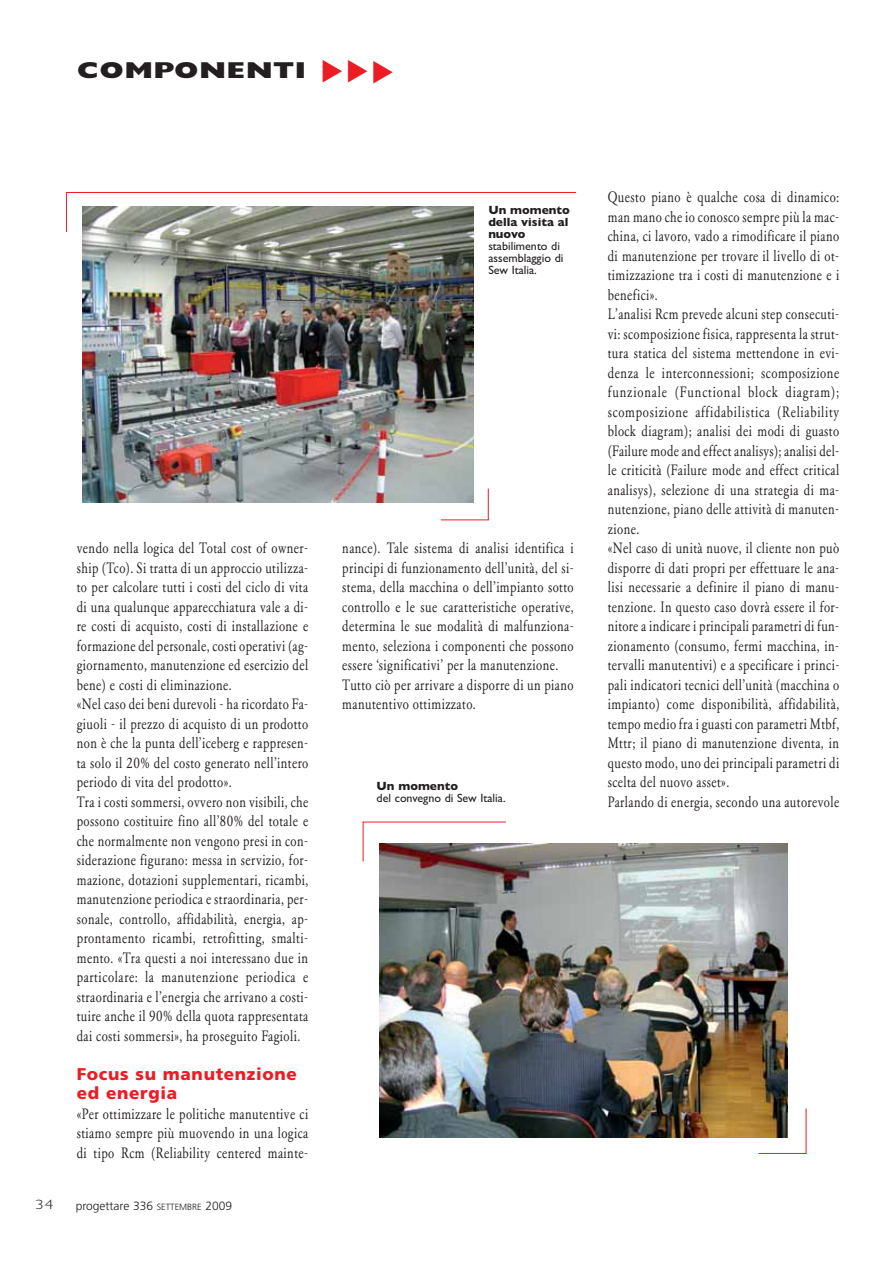
<style>
.page{position:relative;width:889px;height:1277px;background:#fff}
.page>*{position:absolute;margin:0;border:0;box-sizing:border-box;transform-origin:0 0}
.t1{font:800 23.1px "Gill Sans";letter-spacing:.015em;color:#231f20;scale:1.27 1}
.t2{font:900 16.95px/19.5px "Frutiger LT";letter-spacing:.04em;color:#ed1c24}
.t3{font:15.75px/19.5px "Garamond Classico";letter-spacing:.035em;color:#231f20;scale:.78 1}
.t4{font:300 13.5px "Gill Sans";color:#231f20;scale:1.27 1}
.t5{font:12px/12px "Gill Sans";color:#231f20}
.t6{font:700 12px/12px "Gill Sans";color:#231f20}
.t7{font:300 12px "Frutiger LT";color:#231f20}
.s1{font-size:9px}
</style>
<div class="page">
<hr style="left:66px;top:192px;width:510px;height:1px;background:#ed1c24">
<hr style="left:66px;top:192px;width:1px;height:40px;background:#ed1c24">
<img style="left:379px;top:844px;width:408px;height:293px">
<hr style="left:758px;top:1153px;width:48px;height:1px;background:#ed1c24">
<hr style="left:805px;top:1108px;width:1px;height:46px;background:#ed1c24">
<hr style="left:363px;top:822px;width:143px;height:1px;background:#ed1c24">
<hr style="left:363px;top:822px;width:1px;height:40px;background:#ed1c24">
<img style="left:82px;top:206px;width:391px;height:296px">
<hr style="left:441px;top:520px;width:47px;height:1px;background:#ed1c24">
<hr style="left:488px;top:489px;width:1px;height:31px;background:#ed1c24">
<h1 class="t1" style="left:77px;top:62px;width:182px">COMPONENTI</h1>
<p class="t6" style="left:488px;top:205px;width:83px">Un momento della visita al nuovo</p>
<p class="t5" style="left:488px;top:241px;width:77px">stabilimento di assemblaggio di<br>Sew Italia.</p>
<p class="t4" style="left:35px;top:1200px;width:16px">34</p>
<p class="t3" style="left:77px;top:540px;width:298px">vendo nella logica del Total cost of owner&shy;ship (Tco). Si tratta di un approccio utilizza&shy;to per calcolare tutti i costi del ciclo di vita di una qualunque apparecchiatura vale a di&shy;re costi di acquisto, costi di installazione e formazione del personale, costi operativi (ag&shy;giornamento, manutenzione ed esercizio del bene) e costi di eliminazione.<br>«Nel caso dei beni durevoli - ha ricordato Fa&shy;giuoli - il prezzo di acquisto di un prodotto non è che la punta dell’iceberg e rappresen&shy;ta solo il 20% del costo generato nell’intero periodo di vita del prodotto».<br>Tra i costi sommersi, ovvero non visibili, che possono costituire fino all’80% del totale e che normalmente non vengono presi in con&shy;siderazione figurano: messa in servizio, for&shy;mazione, dotazioni supplementari, ricambi, manutenzione periodica e straordinaria, per&shy;sonale, controllo, affidabilità, energia, ap&shy;prontamento ricambi, retrofitting, smalti&shy;mento. «Tra questi a noi interessano due in particolare: la manutenzione periodica e straordinaria e l’energia che arrivano a costi&shy;tuire anche il 90% della quota rappresentata dai costi sommersi», ha proseguito Fagioli.</p>
<p class="t2" style="left:77px;top:1065px;width:222px">Focus su manutenzione ed energia</p>
<p class="t3" style="left:77px;top:1105px;width:298px;text-align:justify">«Per ottimizzare le politiche manutentive ci stiamo sempre più muovendo in una logica di tipo Rcm (Reliability centered mainte-</p>
<p class="t7" style="left:76px;top:1199px;width:158px">progettare 336 <span class="s1">SETTEMBRE</span> 2009</p>
<p class="t3" style="left:342px;top:540px;width:298px">nance). Tale sistema di analisi identifica i principi di funzionamento dell’unità, del si&shy;stema, della macchina o dell’impianto sotto controllo e le sue caratteristiche operative, determina le sue modalità di malfunziona&shy;mento, seleziona i componenti che possono essere ‘significativi’ per la manutenzione.<br>Tutto ciò per arrivare a disporre di un piano manutentivo ottimizzato.</p>
<p class="t6" style="left:376px;top:781px;width:83px">Un momento</p>
<p class="t5" style="left:376px;top:793px;width:130px">del convegno di Sew Italia.</p>
<p class="t3" style="left:607px;top:189px;width:298px">Questo piano è qualche cosa di dinamico: man mano che io conosco sempre più la mac&shy;china, ci lavoro, vado a rimodificare il piano di manutenzione per trovare il livello di ot&shy;timizzazione tra i costi di manutenzione e i benefici».<br>L’analisi Rcm prevede alcuni step consecuti&shy;vi: scomposizione fisica, rappresenta la strut&shy;tura statica del sistema mettendone in evi&shy;denza le interconnessioni; scomposizione funzionale (Fun ctional block diagram); scomposizione affidabilistica (Reliability block diagram); analisi dei modi di guasto (Failure mode and effect analisys); analisi del&shy;le criticità (Failure mode and effect critical analisys), selezione di una strategia di ma&shy;nutenzione, piano delle attività di manuten&shy;zione.<br>«Nel caso di unità nuove, il cliente non può disporre di dati propri per effettuare le ana&shy;lisi necessarie a definire il piano di manu&shy;tenzione. In questo caso dovrà essere il for&shy;nitore a indicare i principali parametri di fun&shy;zionamento (consumo, fermi macchina, in&shy;tervalli manutentivi) e a specificare i princi&shy;pali indicatori tecnici dell’unità (macchina o impianto) come disponibilità, affidabilità, tempo medio fra i guasti con parametri Mtbf, Mttr; il piano di manutenzione diventa, in questo modo, uno dei principali parametri di scelta del nuovo asset».<br>Parlando di energia, secondo una autorevole</p>
</div>
